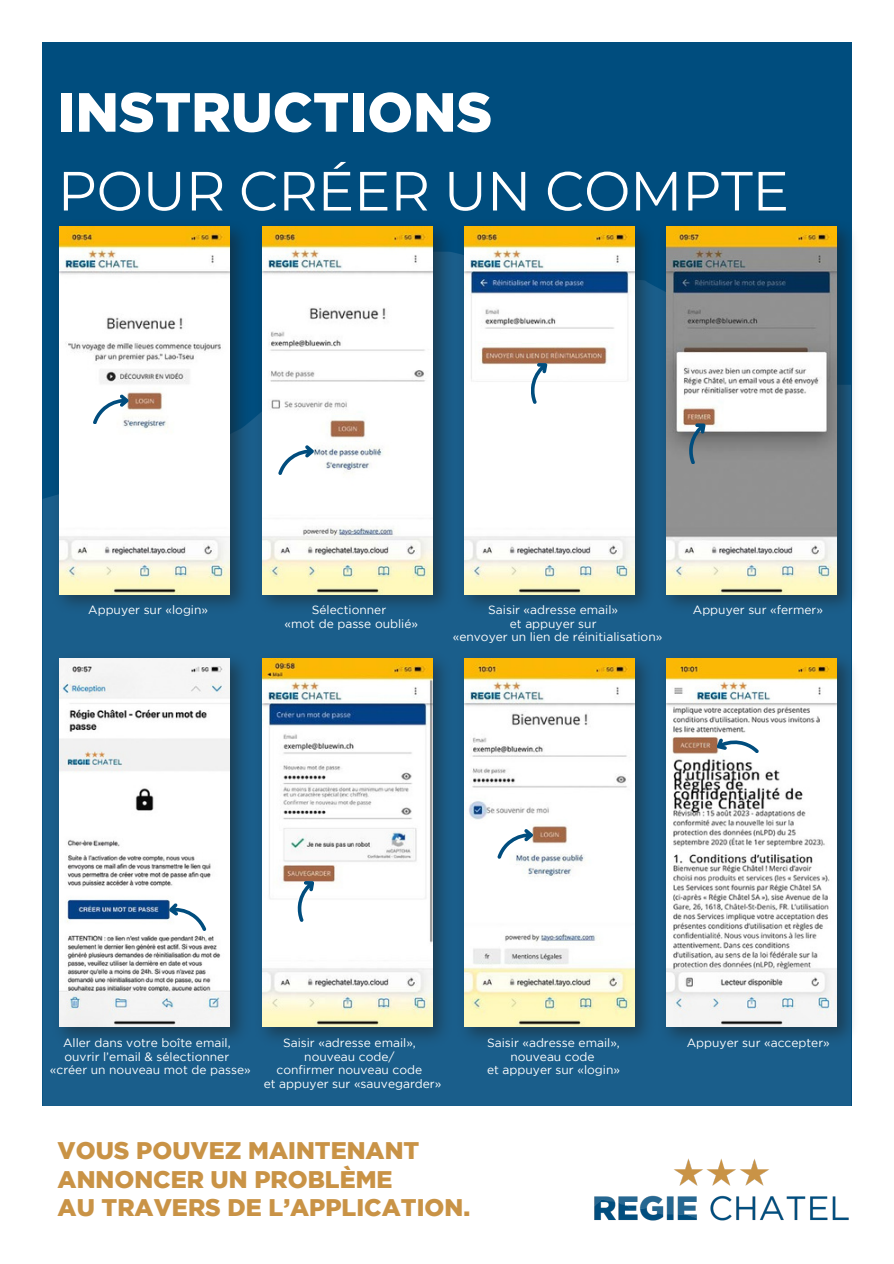
<style>
.page{position:relative;width:894px;height:1264px;background:#fff}
.page>*{position:absolute;margin:0;border:0;box-sizing:border-box;transform-origin:0 0}
.t1{font:55.05px/78.8px "Montserrat";letter-spacing:-.01em;color:#fff}
.t2{font:900 24px/28.2px "Gotham";color:#c99346}
.t3{font:12px/13.5px "Gotham";color:#fff;text-align:center}
.s1{font-family:"Gotham";font-weight:900}
</style>
<div class="page">
<div style="left:43px;top:42px;width:807px;height:1063px;background:#004d7e"></div>
<div style="left:43px;top:498px;width:807px;height:607px;background:#1a5e8b"></div>
<img style="left:594px;top:1158px;width:255px;height:63px">
<img style="left:46px;top:226px;width:203px;height:394px">
<img style="left:60px;top:226px;width:170px;height:368px">
<img style="left:249px;top:226px;width:202px;height:394px">
<img style="left:262px;top:226px;width:170px;height:368px">
<img style="left:451px;top:226px;width:201px;height:394px">
<img style="left:464px;top:226px;width:170px;height:368px">
<img style="left:652px;top:213px;width:201px;height:407px">
<img style="left:666px;top:226px;width:170px;height:368px">
<img style="left:46px;top:645px;width:203px;height:407px">
<img style="left:60px;top:659px;width:170px;height:367px">
<img style="left:249px;top:645px;width:202px;height:407px">
<img style="left:262px;top:659px;width:170px;height:367px">
<img style="left:451px;top:645px;width:201px;height:407px">
<img style="left:464px;top:659px;width:170px;height:367px">
<img style="left:652px;top:645px;width:201px;height:407px">
<img style="left:666px;top:659px;width:170px;height:367px">
<svg style="left:93px;top:394px;width:35px;height:30px"></svg>
<svg style="left:169px;top:903px;width:37px;height:28px"></svg>
<svg style="left:278px;top:445px;width:36px;height:30px"></svg>
<svg style="left:297px;top:881px;width:17px;height:40px"></svg>
<svg style="left:497px;top:829px;width:36px;height:29px"></svg>
<svg style="left:530px;top:363px;width:17px;height:41px"></svg>
<svg style="left:689px;top:423px;width:16px;height:41px"></svg>
<svg style="left:716px;top:738px;width:42px;height:15px"></svg>
<p class="t1" style="left:58px;top:73px;width:732px"><span class="s1">INSTRUCTIONS<br></span>POUR CRÉER UN COMPTE</p>
<p class="t3" style="left:88px;top:603px;width:121px">Appuyer sur «login»</p>
<p class="t3" style="left:284px;top:604px;width:135px">Sélectionner<br>«mot de passe oublié»</p>
<p class="t3" style="left:488px;top:604px;width:131px">Saisir «adresse email»</p>
<p class="t3" style="left:509px;top:617px;width:88px">et appuyer sur</p>
<p class="t3" style="left:452px;top:631px;width:211px">«envoyer un lien de réinitialisation»</p>
<p class="t3" style="left:692px;top:603px;width:132px">Appuyer sur «fermer»</p>
<p class="t3" style="left:50px;top:1036px;width:202px">Aller dans votre boîte email, ouvrir l’email &amp; sélectionner «créer un nouveau mot de passe»</p>
<p class="t3" style="left:264px;top:1036px;width:179px">Saisir «adresse email», nouveau code/<br>confirmer nouveau code<br>et appuyer sur «sauvegarder»</p>
<p class="t3" style="left:487px;top:1036px;width:134px">Saisir «adresse email», nouveau code<br>et appuyer sur «login»</p>
<h1 class="t2" style="left:58px;top:1138px;width:414px">VOUS POUVEZ MAINTENANT<br>ANNONCER UN PROBLÈME<br>AU TRAVERS DE L’APPLICATION.</h1>
<p class="t3" style="left:686px;top:1036px;width:144px">Appuyer sur «accepter»</p>
</div>
